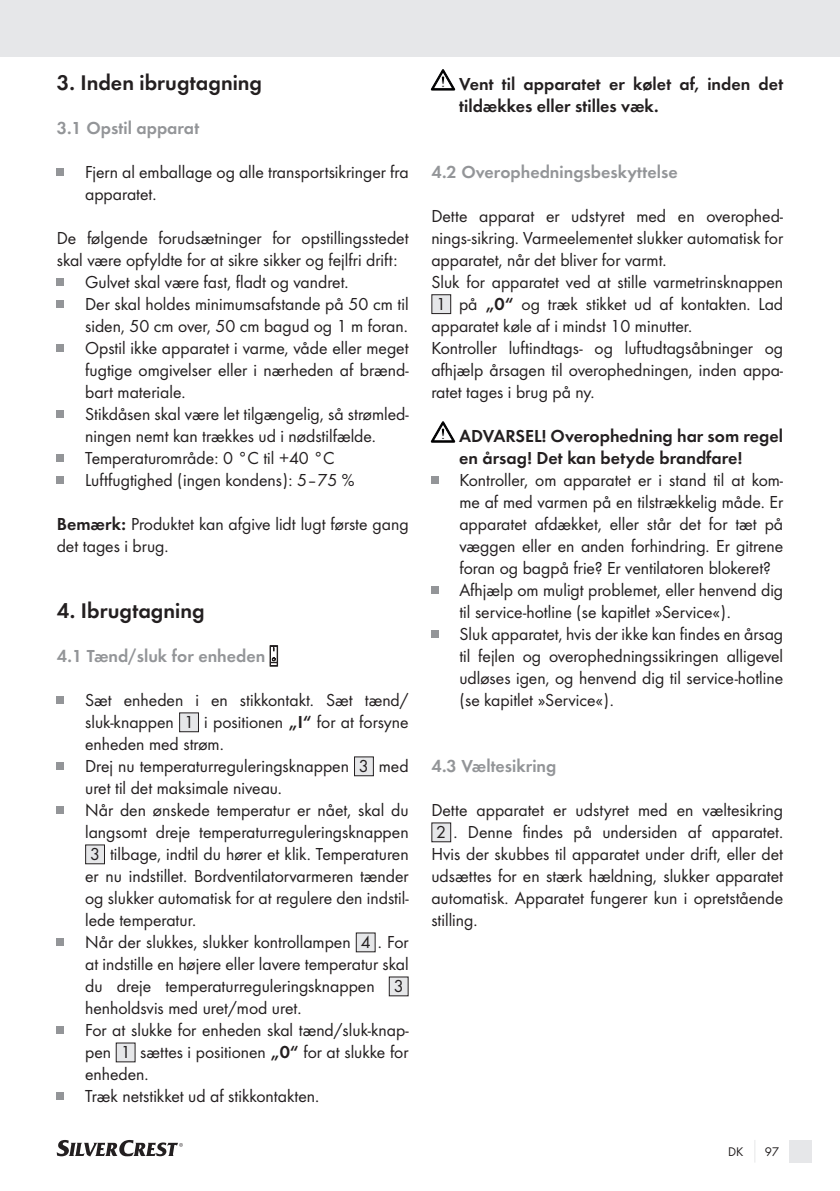
<style>
.page{position:relative;width:840px;height:1191px;background:#fff}
.page>*{position:absolute;margin:0;border:0;box-sizing:border-box;transform-origin:0 0}
.t1{font:600 22px "Futura Pro";color:#231f20}
.t2{font:18px/22px "Futura Pro";color:#231f20}
.t3{font:600 18px/22px "Futura Pro";color:#231f20}
.t4{font:600 18px "Futura Pro";color:#939598}
.t5{font:13px "Futura Pro";color:#231f20}
.s1{font-weight:600}
</style>
<div class="page">
<div style="left:0;top:0;width:839px;height:57px;background:#e6e7e9"></div>
<svg style="left:57px;top:1140px;width:126px;height:16px"></svg>
<div style="left:788px;top:1140px;width:23px;height:22px;background:#e6e7e9"></div>
<svg style="left:754px;top:1140px;width:1px;height:22px"></svg>
<div style="left:57px;top:168px;width:7px;height:7px;background:#939598"></div>
<div style="left:57px;top:278px;width:7px;height:7px;background:#939598"></div>
<div style="left:57px;top:300px;width:7px;height:7px;background:#939598"></div>
<div style="left:57px;top:344px;width:7px;height:7px;background:#939598"></div>
<div style="left:57px;top:410px;width:7px;height:7px;background:#939598"></div>
<div style="left:57px;top:454px;width:7px;height:7px;background:#939598"></div>
<div style="left:57px;top:476px;width:7px;height:7px;background:#939598"></div>
<svg style="left:269px;top:645px;width:9px;height:21px"></svg>
<div style="left:57px;top:696px;width:7px;height:7px;background:#939598"></div>
<div style="left:179px;top:713px;width:19px;height:18px;background:#e6e7e9"></div>
<div style="left:179px;top:712px;width:20px;height:20px;border:1px solid #231f20"></div>
<div style="left:57px;top:762px;width:7px;height:7px;background:#939598"></div>
<div style="left:354px;top:757px;width:19px;height:18px;background:#e6e7e9"></div>
<div style="left:354px;top:756px;width:19px;height:20px;border:1px solid #231f20"></div>
<div style="left:57px;top:806px;width:7px;height:7px;background:#939598"></div>
<div style="left:86px;top:845px;width:18px;height:18px;background:#e6e7e9"></div>
<div style="left:85px;top:844px;width:20px;height:20px;border:1px solid #231f20"></div>
<div style="left:57px;top:938px;width:7px;height:7px;background:#939598"></div>
<div style="left:356px;top:933px;width:19px;height:18px;background:#e6e7e9"></div>
<div style="left:389px;top:977px;width:19px;height:18px;background:#e6e7e9"></div>
<div style="left:57px;top:1026px;width:7px;height:7px;background:#939598"></div>
<div style="left:116px;top:1043px;width:19px;height:18px;background:#e6e7e9"></div>
<div style="left:57px;top:1092px;width:7px;height:7px;background:#939598"></div>
<svg style="left:431px;top:70px;width:23px;height:20px"></svg>
<div style="left:431px;top:295px;width:19px;height:18px;background:#e6e7e9"></div>
<div style="left:431px;top:294px;width:20px;height:20px;border:1px solid #231f20"></div>
<svg style="left:431px;top:422px;width:23px;height:20px"></svg>
<div style="left:431px;top:476px;width:7px;height:7px;background:#939598"></div>
<div style="left:431px;top:586px;width:7px;height:7px;background:#939598"></div>
<div style="left:431px;top:630px;width:7px;height:7px;background:#939598"></div>
<div style="left:431px;top:823px;width:19px;height:18px;background:#e6e7e9"></div>
<div style="left:431px;top:822px;width:20px;height:20px;border:1px solid #231f20"></div>
<p class="t1" style="left:57px;top:67px;width:207px">3. Inden ibrugtagning</p>
<p class="t4" style="left:57px;top:115px;width:144px">3.1 Opstil apparat</p>
<p class="t2" style="left:85px;top:160px;width:325px">Fjern al emballage og alle transportsikringer fra apparatet.</p>
<p class="t2" style="left:57px;top:226px;width:353px">De følgende forudsætninger for opstillingsstedet</p>
<p class="t2" style="left:57px;top:248px;width:342px">skal være opfyldte for at sikre sikker og fejlfri drift:</p>
<p class="t2" style="left:85px;top:270px;width:265px">Gulvet skal være fast, fladt og vandret.</p>
<p class="t2" style="left:85px;top:292px;width:325px">Der skal holdes minimumsafstande på 50 cm til</p>
<p class="t2" style="left:85px;top:314px;width:324px">siden, 50 cm over, 50 cm bagud og 1 m foran.</p>
<p class="t2" style="left:85px;top:336px;width:325px">Opstil ikke apparatet i varme, våde eller meget</p>
<p class="t2" style="left:85px;top:358px;width:325px">fugtige omgivelser eller i nærheden af brænd-</p>
<p class="t2" style="left:85px;top:380px;width:102px">bart materiale.</p>
<p class="t2" style="left:85px;top:402px;width:325px">Stikdåsen skal være let tilgængelig, så strømled-</p>
<p class="t2" style="left:85px;top:424px;width:292px">ningen nemt kan trækkes ud i nødstilfælde.</p>
<p class="t2" style="left:85px;top:446px;width:251px">Temperaturområde: 0 °C til +40 °C</p>
<p class="t2" style="left:85px;top:468px;width:271px">Luftfugtighed (ingen kondens): 5–75 %</p>
<p class="t2" style="left:57px;top:512px;width:353px"><span class="s1">Bemærk:</span> Produktet kan afgive lidt lugt første gang det tages i brug.</p>
<p class="t1" style="left:57px;top:595px;width:149px">4. Ibrugtagning</p>
<p class="t4" style="left:57px;top:643px;width:210px">4.1 Tænd/sluk for enheden</p>
<p class="t2" style="left:85px;top:688px;width:325px">Sæt enheden i en stikkontakt. Sæt tænd/ sluk-knappen 1 i positionen <span class="s1">„I“</span> for at forsyne enheden med strøm.<br>Drej nu temperaturreguleringsknappen 3 med uret til det maksimale niveau.<br>Når den ønskede temperatur er nået, skal du langsomt dreje temperaturreguleringsknappen 3 tilbage, indtil du hører et klik. Temperaturen er nu indstillet. Bordventilatorvarmeren tænder og slukker automatisk for at regulere den indstil&shy;lede temperatur.<br>Når der slukkes, slukker kontrollampen 4 . For at indstille en højere eller lavere temperatur skal du dreje temperaturreguleringsknappen 3 henholdsvis med uret/mod uret.<br>For at slukke for enheden skal tænd/sluk-knap&shy;pen 1 sættes i positionen <span class="s1">„0“</span> for at slukke for enheden.<br>Træk netstikket ud af stikkontakten.</p>
<p class="t3" style="left:459px;top:72px;width:325px">Vent til apparatet er kølet af, inden det tildækkes eller stilles væk.</p>
<p class="t4" style="left:431px;top:159px;width:248px">4.2 Overophedningsbeskyttelse</p>
<p class="t2" style="left:431px;top:204px;width:353px">Dette apparat er udstyret med en overophed&shy;nings-sikring. Varmeelementet slukker automatisk for apparatet, når det bliver for varmt.<br>Sluk for apparatet ved at stille varmetrinsknappen 1 på <span class="s1">„0“</span> og træk stikket ud af kontakten. Lad apparatet køle af i mindst 10 minutter.<br>Kontroller luftindtags- og luftudtagsåbninger og afhjælp årsagen til overophedningen, inden appa&shy;ratet tages i brug på ny.</p>
<p class="t3" style="left:459px;top:424px;width:325px">ADVARSEL! Overophedning har som regel en årsag! Det kan betyde brandfare!</p>
<p class="t2" style="left:459px;top:468px;width:325px">Kontroller, om apparatet er i stand til at kom&shy;me af med varmen på en tilstrækkelig måde. Er apparatet afdækket, eller står det for tæt på væggen eller en anden forhindring. Er gitrene foran og bagpå frie? Er ventilatoren blokeret?<br>Afhjælp om muligt problemet, eller henvend dig til service-hotline (se kapitlet »Service«).<br>Sluk apparatet, hvis der ikke kan findes en årsag til fejlen og overophedningssikringen alligevel udløses igen, og henvend dig til service-hotline (se kapitlet »Service«).</p>
<p class="t4" style="left:431px;top:753px;width:126px">4.3 Væltesikring</p>
<p class="t2" style="left:431px;top:798px;width:353px;text-align:justify">Dette apparatet er udstyret med en væltesikring 2 . Denne findes på undersiden af apparatet.<br>Hvis der skubbes til apparatet under drift, eller det udsættes for en stærk hældning, slukker apparatet automatisk. Apparatet fungerer kun i opretstående stilling.</p>
<p class="t5" style="left:727px;top:1142px;width:17px">DK</p>
<p class="t5" style="left:764px;top:1142px;width:16px">97</p>
</div>
